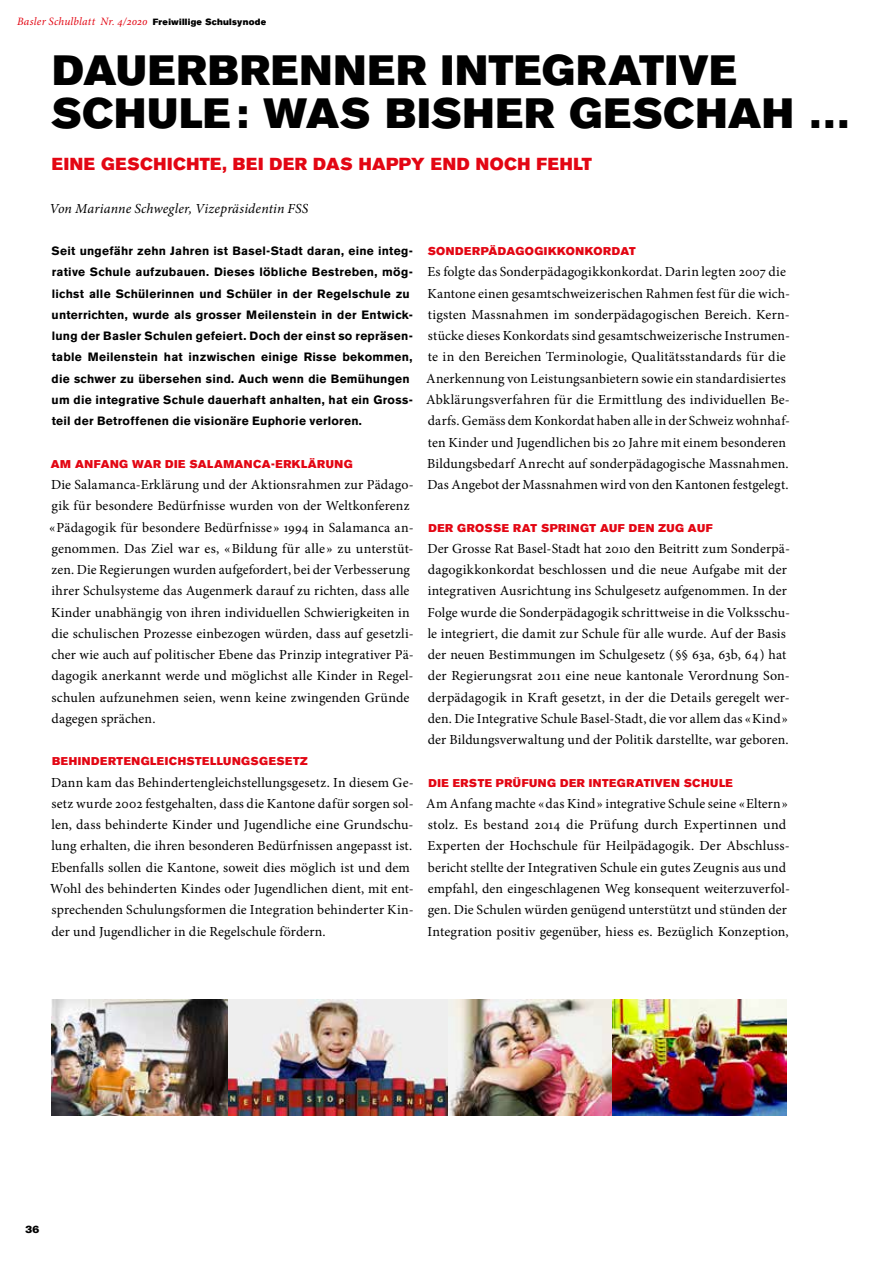
<style>
.page{position:relative;width:893px;height:1263px;background:#fff}
.page>*{position:absolute;margin:0;border:0;box-sizing:border-box;transform-origin:0 0}
.t1{font:42px/42.5px "Akzidenz Grotesk BE Super";letter-spacing:.025em;color:#000}
.t2{font:17.25px "Akzidenz Grotesk BE Super";letter-spacing:.03em;color:#e30613}
.t3{font:13.8px/21.3px "Minion Pro";letter-spacing:.01em;color:#000}
.t4{font:italic 13.8px "Minion Pro";letter-spacing:.01em;color:#000}
.t5{font:700 12px/21.3px "Akzidenz Grotesk BE";letter-spacing:.025em;color:#000}
.t6{font:11.25px "Akzidenz Grotesk BE Super";letter-spacing:.045em;color:#e30613}
.t7{font:italic 11.25px "Minion Pro";letter-spacing:.015em;color:#e30613}
.t8{font:10.5px "Akzidenz Grotesk BE Super";color:#000}
.s1{font-family:"Akzidenz Grotesk BE Super";font-style:normal;font-size:9px;color:#000}
</style>
<div class="page">
<img style="left:51px;top:999px;width:736px;height:116px">
<p class="t7" style="left:17px;top:14px;width:250px">Basler Schulblatt Nr. 4/2020 <span class="s1">Freiwillige Schulsynode</span></p>
<h1 class="t1" style="left:51px;top:50px;width:801px">DAUERBRENNER INTEGRATIVE<br>SCHULE : WAS BISHER GESCHAH …</h1>
<p class="t2" style="left:52px;top:154px;width:542px">EINE GESCHICHTE, BEI DER DAS HAPPY END NOCH FEHLT</p>
<p class="t4" style="left:50px;top:199px;width:260px">Von Marianne Schwegler, Vizepräsidentin FSS</p>
<p class="t5" style="left:52px;top:240px;width:363px">Seit ungefähr zehn Jahren ist Basel-Stadt daran, eine integ&shy;rative Schule aufzubauen. Dieses löbliche Bestreben, mög&shy;lichst alle Schülerinnen und Schüler in der Regelschule zu unterrichten, wurde als grosser Meilenstein in der Entwick&shy;lung der Basler Schulen gefeiert. Doch der einst so repräsen&shy;table Meilenstein hat inzwischen einige Risse bekommen, die schwer zu übersehen sind. Auch wenn die Bemühungen um die integrative Schule dauerhaft anhalten, hat ein Gross&shy;teil der Betroffenen die visionäre Euphorie verloren.</p>
<p class="t6" style="left:51px;top:457px;width:303px">AM ANFANG WAR DIE SALAMANCA-ERKLÄRUNG</p>
<p class="t3" style="left:49px;top:474px;width:366px">Die Salamanca-Erklärung und der Aktionsrahmen zur Pädago&shy;gik für besondere Bedürfnisse wurden von der Weltkonferenz « Pädagogik für besondere Bedürfnisse » 1994 in Salamanca an&shy;genommen. Das Ziel war es, « Bildung für alle » zu unterstüt&shy;zen. Die Regierungen wurden aufgefordert, bei der Verbesserung ihrer Schulsysteme das Augenmerk darauf zu richten, dass alle Kinder unabhängig von ihren individuellen Schwierigkeiten in die schulischen Prozesse einbezogen würden, dass auf gesetzli&shy;cher wie auch auf politischer Ebene das Prinzip integrativer Pä&shy;dagogik anerkannt werde und möglichst alle Kinder in Regel&shy;schulen aufzunehmen seien, wenn keine zwingenden Gründe dagegen sprächen.</p>
<p class="t6" style="left:52px;top:755px;width:257px">BEHINDERTENGLEICHSTELLUNGSGESETZ</p>
<p class="t3" style="left:50px;top:772px;width:365px">Dann kam das Behindertengleichstellungsgesetz. In diesem Ge&shy;setz wurde 2002 festgehalten, dass die Kantone dafür sorgen sol&shy;len, dass behinderte Kinder und Jugendliche eine Grundschu&shy;lung erhalten, die ihren besonderen Bedürfnissen angepasst ist.<br>Ebenfalls sollen die Kantone, soweit dies möglich ist und dem Wohl des behinderten Kindes oder Jugendlichen dient, mit ent&shy;sprechenden Schulungsformen die Integration behinderter Kin&shy;der und Jugendlicher in die Regelschule fördern.</p>
<p class="t6" style="left:428px;top:245px;width:209px">SONDERPÄDAGOGIKKONKORDAT</p>
<p class="t3" style="left:426px;top:261px;width:365px">Es folgte das Sonderpädagogikkonkordat. Darin legten 2007 die Kantone einen gesamtschweizerischen Rahmen fest für die wich&shy;tigsten Massnahmen im sonderpädagogischen Bereich. Kern&shy;stücke dieses Konkordats sind gesamtschweizerische Instrumen&shy;te in den Bereichen Terminologie, Qualitätsstandards für die Anerkennung von Leistungsanbietern sowie ein standardisiertes Abklärungsverfahren für die Ermittlung des individuellen Be&shy;darfs. Gemäss dem Konkordat haben alle in der Schweiz wohnhaf&shy;ten Kinder und Jugendlichen bis 20 Jahre mit einem besonderen Bildungsbedarf Anrecht auf sonderpädagogische Massnahmen.<br>Das Angebot der Massnahmen wird von den Kantonen festgelegt.</p>
<p class="t6" style="left:428px;top:521px;width:286px">DER GROSSE RAT SPRINGT AUF DEN ZUG AUF</p>
<p class="t3" style="left:427px;top:538px;width:364px">Der Grosse Rat Basel-Stadt hat 2010 den Beitritt zum Sonderpä&shy;dagogikkonkordat beschlossen und die neue Aufgabe mit der integrativen Ausrichtung ins Schulgesetz aufgenommen. In der Folge wurde die Sonderpädagogik schrittweise in die Volksschu&shy;le integriert, die damit zur Schule für alle wurde. Auf der Basis der neuen Bestimmungen im Schulgesetz ( §§ 63a, 63b, 64 ) hat der Regierungsrat 2011 eine neue kantonale Verordnung Son&shy;derpädagogik in Kraft gesetzt, in der die Details geregelt wer&shy;den. Die Integrative Schule Basel-Stadt, die vor allem das « Kind » der Bildungsverwaltung und der Politik darstellte, war geboren.</p>
<p class="t6" style="left:428px;top:776px;width:306px">DIE ERSTE PRÜFUNG DER INTEGRATIVEN SCHULE</p>
<p class="t3" style="left:426px;top:793px;width:365px">Am Anfang machte « das Kind » integrative Schule seine « Eltern » stolz. Es bestand 2014 die Prüfung durch Expertinnen und Experten der Hochschule für Heilpädagogik. Der Abschluss&shy;bericht stellte der Integrativen Schule ein gutes Zeugnis aus und empfahl, den eingeschlagenen Weg konsequent weiterzuverfol&shy;gen. Die Schulen würden genügend unterstützt und stünden der Integration positiv gegenüber, hiess es. Bezüglich Konzeption,</p>
<p class="t8" style="left:26px;top:1223px;width:15px">36</p>
</div>
